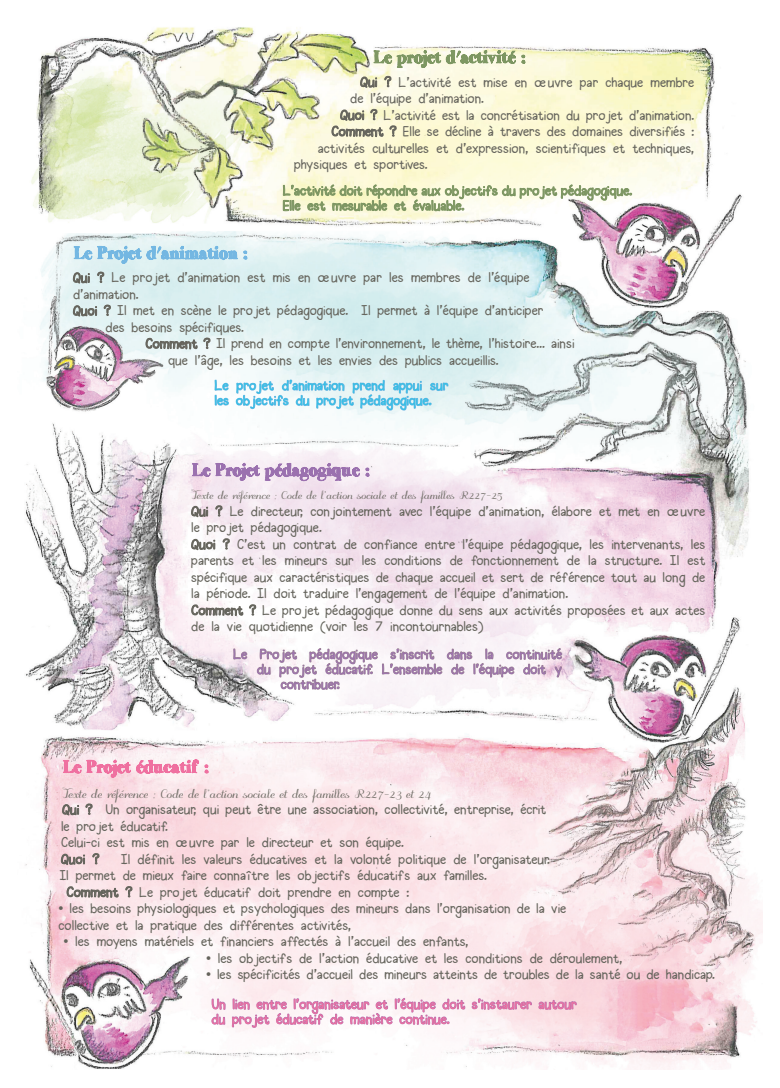
<style>
.page{position:relative;width:780px;height:1088px;background:#fff}
.page>*{position:absolute;margin:0;border:0;box-sizing:border-box;transform-origin:0 0}
.t1{font:15px "odstemplik";color:#65645c}
.t2{font:13.75px/16.5px "Halogen";color:#65645c}
.t3{font:13.75px "Halogen";color:#9c72af}
.t4{font:13.75px/15px "Halogen";color:#ef70a0}
.t5{font:13.75px/15px "Halogen";color:#31c0e6}
.t6{font:13.75px "odstemplik";color:#65645c}
</style>
<div class="page">
<img style="left:25px;top:27px;width:737px;height:1043px">
<svg style="left:521px;top:55px;width:4px;height:9px"></svg>
<svg style="left:360px;top:50px;width:155px;height:38px;background:#e0e3c6"></svg>
<svg style="left:331px;top:108px;width:52px;height:38px;background:#d9d6bc"></svg>
<svg style="left:389px;top:125px;width:8px;height:12px"></svg>
<svg style="left:147px;top:246px;width:91px;height:18px;background:#b0d7ea"></svg>
<svg style="left:244px;top:251px;width:3px;height:8px"></svg>
<svg style="left:73px;top:246px;width:68px;height:38px;background:#c3dde6"></svg>
<svg style="left:73px;top:305px;width:24px;height:12px"></svg>
<svg style="left:103px;top:304px;width:8px;height:12px"></svg>
<svg style="left:145px;top:334px;width:66px;height:24px"></svg>
<svg style="left:214px;top:380px;width:15px;height:26px"></svg>
<svg style="left:236px;top:375px;width:212px;height:36px"></svg>
<svg style="left:192px;top:464px;width:18px;height:12px"></svg>
<svg style="left:216px;top:463px;width:143px;height:24px;background:#d4bdd9"></svg>
<svg style="left:366px;top:468px;width:3px;height:8px"></svg>
<svg style="left:191px;top:506px;width:17px;height:11px"></svg>
<svg style="left:215px;top:505px;width:8px;height:12px"></svg>
<svg style="left:191px;top:539px;width:24px;height:11px"></svg>
<svg style="left:222px;top:538px;width:8px;height:12px"></svg>
<svg style="left:191px;top:600px;width:52px;height:24px"></svg>
<svg style="left:249px;top:604px;width:8px;height:12px"></svg>
<svg style="left:233px;top:649px;width:14px;height:10px"></svg>
<svg style="left:257px;top:644px;width:305px;height:46px"></svg>
<svg style="left:63px;top:759px;width:136px;height:22px"></svg>
<svg style="left:205px;top:764px;width:3px;height:9px"></svg>
<svg style="left:62px;top:804px;width:17px;height:11px"></svg>
<svg style="left:85px;top:803px;width:8px;height:12px"></svg>
<svg style="left:61px;top:854px;width:24px;height:11px"></svg>
<svg style="left:92px;top:853px;width:8px;height:11px"></svg>
<svg style="left:67px;top:882px;width:52px;height:24px"></svg>
<svg style="left:125px;top:886px;width:8px;height:11px"></svg>
<svg style="left:283px;top:181px;width:349px;height:39px"></svg>
<svg style="left:471px;top:994px;width:105px;height:16px;background:#e6bed3"></svg>
<svg style="left:211px;top:998px;width:14px;height:27px"></svg>
<svg style="left:232px;top:994px;width:233px;height:39px"></svg>
<p class="t2" style="left:360px;top:74px;width:335px">Qui ? L’activité est mise en œuvre par chaque membre</p>
<p class="t2" style="left:350px;top:91px;width:135px">de l’équipe d’animation.</p>
<p class="t2" style="left:340px;top:107px;width:355px">Quoi ? L’activité est la concrétisation du projet d’animation.</p>
<p class="t2" style="left:331px;top:124px;width:364px">Comment ? Elle se décline à travers des domaines diversifiés :</p>
<p class="t2" style="left:318px;top:140px;width:378px">activités culturelles et d’expression, scientifiques et techniques,</p>
<p class="t2" style="left:294px;top:157px;width:135px">physiques et sportives.</p>
<p class="t2" style="left:73px;top:270px;width:458px">Qui ? Le projet d’animation est mis en œuvre par les membres de l’équipe</p>
<p class="t2" style="left:73px;top:286px;width:67px">d’animation.</p>
<p class="t2" style="left:73px;top:303px;width:472px">Quoi ? Il met en scène le projet pédagogique. Il permet à l’équipe d’anticiper</p>
<p class="t2" style="left:105px;top:319px;width:140px">des besoins spécifiques.</p>
<p class="t2" style="left:145px;top:336px;width:430px">Comment ? Il prend en compte l’environnement, le thème, l’histoire… ainsi</p>
<p class="t2" style="left:168px;top:352px;width:332px">que l’âge, les besoins et les envies des publics accueillis.</p>
<p class="t5" style="left:214px;top:378px;width:235px">Le projet d’animation prend appui sur les objectifs du projet pédagogique.</p>
<p class="t6" style="left:191px;top:488px;width:313px">Texte de référence : Code de l’action sociale et des familles R227-25</p>
<p class="t2" style="left:191px;top:504px;width:515px">Qui ? Le directeur, conjointement avec l’équipe d’animation, élabore et met en œuvre le projet pédagogique.<br>Quoi ? C’est un contrat de confiance entre l’équipe pédagogique, les intervenants, les parents et les mineurs sur les conditions de fonctionnement de la structure. Il est spécifique aux caractéristiques de chaque accueil et sert de référence tout au long de la période. Il doit traduire l’engagement de l’équipe d’animation.<br>Comment ? Le projet pédagogique donne du sens aux activités proposées et aux actes de la vie quotidienne (voir les 7 incontournables)</p>
<p class="t3" style="left:233px;top:646px;width:330px">Le Projet pédagogique s’inscrit dans la continuité</p>
<p class="t3" style="left:257px;top:661px;width:306px">du projet éducatif. L’ensemble de l’équipe doit y</p>
<p class="t3" style="left:281px;top:676px;width:61px">contribuer.</p>
<p class="t1" style="left:62px;top:785px;width:370px">Texte de référence : Code de l’action sociale et des familles R227-23 et 24</p>
<p class="t2" style="left:62px;top:802px;width:485px">Qui ? Un organisateur, qui peut être une association, collectivité, entreprise, écrit</p>
<p class="t2" style="left:61px;top:818px;width:108px">le projet éducatif.</p>
<p class="t2" style="left:61px;top:835px;width:344px">Celui-ci est mis en œuvre par le directeur et son équipe.</p>
<p class="t2" style="left:121px;top:851px;width:430px">Il définit les valeurs éducatives et la volonté politique de l’organisateur.</p>
<p class="t2" style="left:60px;top:868px;width:428px">Il permet de mieux faire connaître les objectifs éducatifs aux familles.</p>
<p class="t2" style="left:67px;top:884px;width:344px">Comment ? Le projet éducatif doit prendre en compte :</p>
<p class="t2" style="left:58px;top:901px;width:509px">• les besoins physiologiques et psychologiques des mineurs dans l’organisation de la vie collective et la pratique des différentes activités,</p>
<p class="t2" style="left:63px;top:934px;width:406px">• les moyens matériels et financiers affectés à l’accueil des enfants,</p>
<p class="t2" style="left:206px;top:950px;width:418px">• les objectifs de l’action éducative et les conditions de déroulement,</p>
<p class="t2" style="left:206px;top:967px;width:510px">• les spécificités d’accueil des mineurs atteints de troubles de la santé ou de handicap.</p>
<p class="t4" style="left:211px;top:997px;width:366px">Un lien entre l’organisateur et l’équipe doit s’instaurer autour du projet éducatif de manière continue.</p>
</div>
